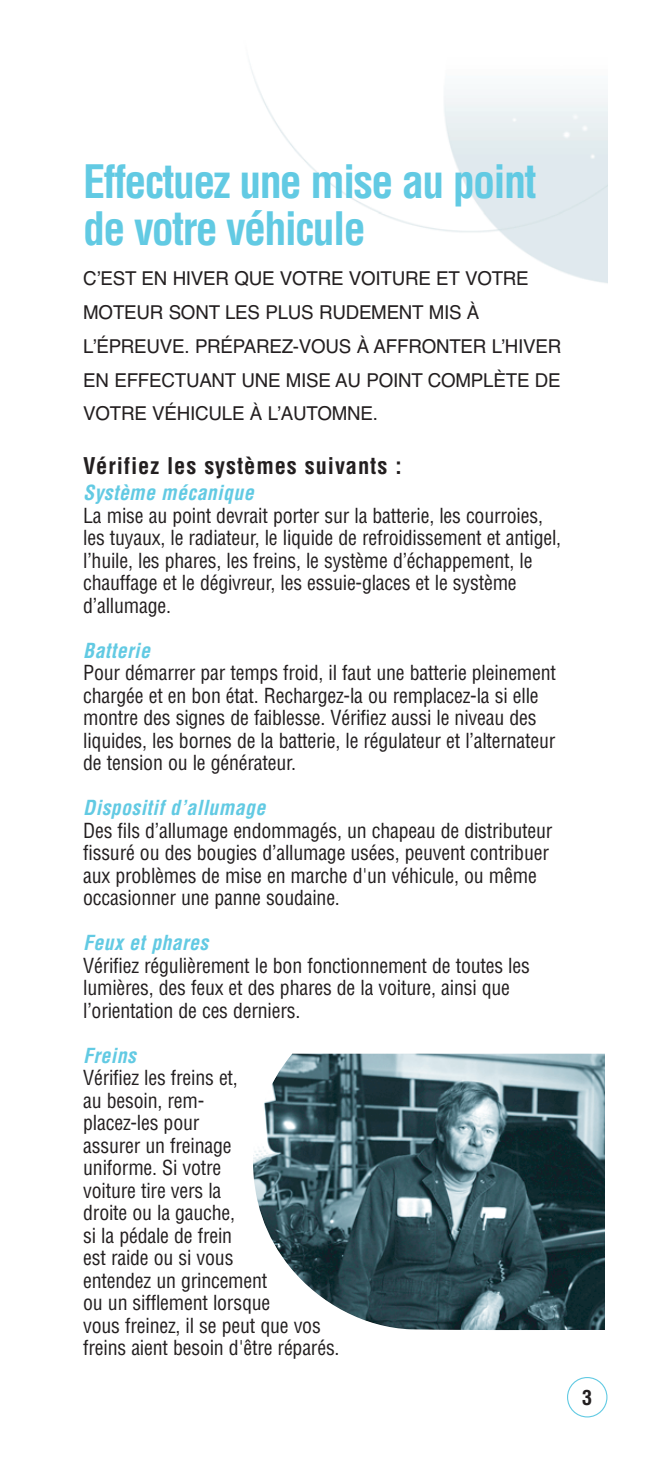
<style>
.page{position:relative;width:648px;height:1458px;background:#fff}
.page>*{position:absolute;margin:0;border:0;box-sizing:border-box;transform-origin:0 0}
.t1{font:700 condensed 45px/47.2px "Helvetica";letter-spacing:-.04em;color:#62cae3}
.t2{font:700 condensed 22.5px "Helvetica";letter-spacing:.04em;color:#231f20}
.t3{font:condensed 20.25px/22.5px "Helvetica";letter-spacing:-.01em;color:#231f20}
.t4{font:italic 700 condensed 20.25px "Helvetica";color:#62cae3}
.t5{font:700 condensed 20.25px "Helvetica";color:#231f20}
.t6{font:19.12px/33.8px "Helvetica";letter-spacing:-.01em;color:#231f20}
</style>
<div class="page">
<img style="left:251px;top:69px;width:357px;height:214px">
<div style="left:567px;top:1377px;width:41px;height:41px;border:2px solid #62cae3;border-radius:50%"></div>
<img style="left:253px;top:1054px;width:351px;height:277px">
<h1 class="t1" style="left:83px;top:162px;width:455px">Effectuez une mise au point de votre véhicule</h1>
<p class="t6" style="left:83px;top:264px;width:480px">C’EST EN HIVER QUE VOTRE VOITURE ET VOTRE MOTEUR SONT LES PLUS RUDEMENT MIS À L’ÉPREUVE. PRÉPAREZ-VOUS À AFFRONTER L’HIVER EN EFFECTUANT UNE MISE AU POINT COMPLÈTE DE VOTRE VÉHICULE À L’AUTOMNE.</p>
<p class="t2" style="left:83px;top:457px;width:320px">Vérifiez les systèmes suivants :</p>
<p class="t4" style="left:83px;top:485px;width:176px">Système mécanique</p>
<p class="t3" style="left:83px;top:506px;width:479px">La mise au point devrait porter sur la batterie, les courroies, les tuyaux, le radiateur, le liquide de refroidissement et antigel, l’huile, les phares, les freins, le système d’échappement, le chauffage et le dégivreur, les essuie-glaces et le système d’allumage.</p>
<p class="t4" style="left:83px;top:643px;width:72px">Batterie</p>
<p class="t3" style="left:83px;top:663px;width:474px">Pour démarrer par temps froid, il faut une batterie pleinement chargée et en bon état. Rechargez-la ou remplacez-la si elle montre des signes de faiblesse. Vérifiez aussi le niveau des liquides, les bornes de la batterie, le régulateur et l’alternateur de tension ou le générateur.</p>
<p class="t4" style="left:83px;top:800px;width:188px">Dispositif d’allumage</p>
<p class="t3" style="left:83px;top:821px;width:471px">Des fils d’allumage endommagés, un chapeau de distributeur fissuré ou des bougies d’allumage usées, peuvent contribuer aux problèmes de mise en marche d'un véhicule, ou même occasionner une panne soudaine.</p>
<p class="t4" style="left:83px;top:935px;width:131px">Feux et phares</p>
<p class="t3" style="left:83px;top:956px;width:448px">Vérifiez régulièrement le bon fonctionnement de toutes les lumières, des feux et des phares de la voiture, ainsi que l’orientation de ces derniers.</p>
<p class="t4" style="left:83px;top:1048px;width:58px">Freins</p>
<p class="t3" style="left:83px;top:1068px;width:258px">Vérifiez les freins et,<br>au besoin, rem-<br>placez-les pour<br>assurer un freinage<br>uniforme. Si votre<br>voiture tire vers la<br>droite ou la gauche,<br>si la pédale de frein<br>est raide ou si vous<br>entendez un grincement<br>ou un sifflement lorsque<br>vous freinez, il se peut que vos freins aient besoin d'être réparés.</p>
<p class="t5" style="left:582px;top:1390px;width:12px">3</p>
</div>
